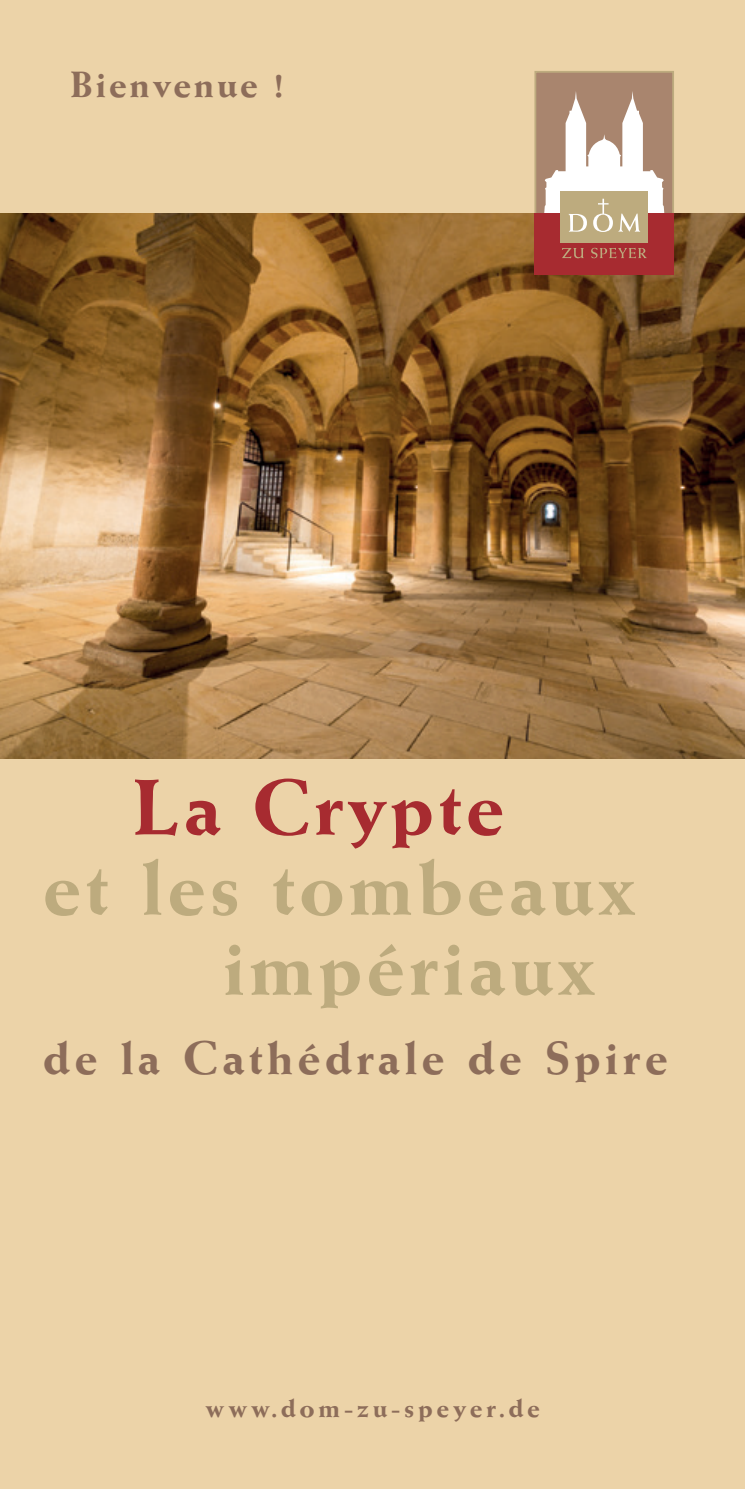
<style>
.page{position:relative;width:745px;height:1489px;background:#fff}
.page>*{position:absolute;margin:0;border:0;box-sizing:border-box;transform-origin:0 0}
.t1{font:700 75px/80px "Weiss SBOP";letter-spacing:.075em;color:#bdab7e}
.t2{font:700 75px "Weiss SBOP";letter-spacing:.075em;color:#a72b30}
.t3{font:700 45px "Weiss SBOP";letter-spacing:.115em;color:#8d6d5a}
.t4{font:700 35px "Weiss SBOP";letter-spacing:.1em;color:#8d6d5a}
.t5{font:700 25px "Weiss SBOP";letter-spacing:.175em;color:#8d6d5a}
</style>
<div class="page">
<div style="left:0;top:0;width:744px;height:1488px;background:#ecd3a8"></div>
<img style="left:0;top:213px;width:744px;height:545px">
<div style="left:534px;top:71px;width:139px;height:145px;background:#a9856e;border:2px solid #bdab7e"></div>
<div style="left:534px;top:213px;width:139px;height:61px;background:#a72b30"></div>
<svg style="left:562px;top:248px;width:84px;height:10px"></svg>
<div style="left:560px;top:192px;width:87px;height:51px;background:#bdab7e"></div>
<svg style="left:544px;top:91px;width:120px;height:141px"></svg>
<p class="t4" style="left:71px;top:64px;width:213px">Bienvenue !</p>
<p class="t2" style="left:134px;top:763px;width:371px">La Crypte</p>
<p class="t1" style="left:224px;top:847px;width:412px;text-indent:-180px">et les tombeaux impériaux</p>
<p class="t3" style="left:44px;top:1032px;width:624px">de la Cathédrale de Spire</p>
<p class="t5" style="left:206px;top:1393px;width:335px">www.dom-zu-speyer.de</p>
</div>
